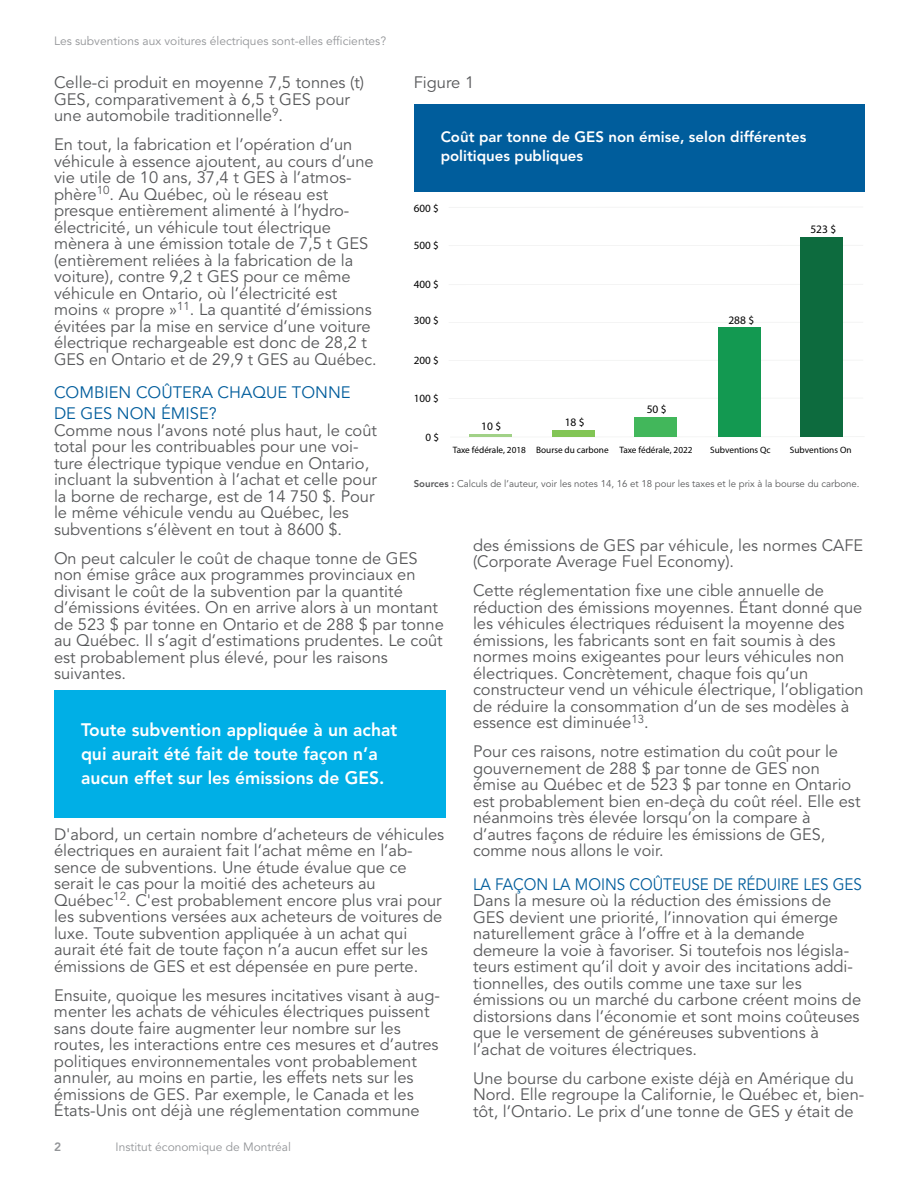
<style>
.page{position:relative;width:918px;height:1188px;background:#fff}
.page>*{position:absolute;margin:0;border:0;box-sizing:border-box;transform-origin:0 0}
.t1{font:800 18px/24px "Avenir LT Std";color:#fff}
.t2{font:16.5px/16.5px "Avenir LT Std";color:#57585a}
.t3{font:16.5px/21px "Avenir LT Std";color:#005d9c}
.t4{font:16.5px "Avenir LT Std";color:#005d9c;scale:.92 1}
.t5{font:800 15px/19.5px "Avenir LT Std";color:#fff}
.t6{font:12px "Avenir LT Std";color:#939598}
.t7{font:800 12px "Avenir LT Std";color:#939598}
.t8{font:11.4px "Myriad Pro";color:#000001}
.t9{font:11.1px "Myriad Pro";color:#000001}
.t10{font:9.75px "Avenir LT Std";color:#57585a}
.t11{font:9.3px "Myriad Pro";color:#000001}
.s1{font-weight:800}
</style>
<div class="page">
<div style="left:54px;top:690px;width:392px;height:127px;background:#00afe6"></div>
<svg style="left:449px;top:207px;width:65px;height:1px"></svg>
<svg style="left:449px;top:245px;width:351px;height:1px"></svg>
<svg style="left:449px;top:284px;width:400px;height:1px"></svg>
<svg style="left:449px;top:322px;width:307px;height:1px"></svg>
<svg style="left:449px;top:360px;width:213px;height:1px"></svg>
<svg style="left:449px;top:398px;width:120px;height:1px"></svg>
<div style="left:800px;top:237px;width:43px;height:200px;background:#0d6b3e"></div>
<div style="left:718px;top:328px;width:43px;height:109px;background:#139951"></div>
<div style="left:635px;top:417px;width:42px;height:20px;background:#42b75b"></div>
<div style="left:553px;top:430px;width:42px;height:7px;background:#82c555"></div>
<hr style="left:469px;top:434px;width:43px;height:3px;background:#a1d187">
<div style="left:414px;top:104px;width:451px;height:88px;background:#005d9c"></div>
<p class="t6" style="left:54px;top:34px;width:334px">Les subventions aux voitures électriques sont-elles efficientes?</p>
<p class="t2" style="left:54px;top:75px;width:312px">Celle-ci produit en moyenne 7,5 tonnes (t)<br>GES, comparativement à 6,5 t GES pour une automobile traditionnelle<sup>9</sup>.</p>
<p class="t2" style="left:54px;top:137px;width:324px">En tout, la fabrication et l’opération d’un véhicule à essence ajoutent, au cours d’une vie utile de 10 ans, 37,4 t GES à l’atmos&shy;phère<sup>10</sup>. Au Québec, où le réseau est presque entièrement alimenté à l’hydro&shy;électricité, un véhicule tout électrique mènera à une émission totale de 7,5 t GES (entièrement reliées à la fabrication de la voiture), contre 9,2 t GES pour ce même véhicule en Ontario, où l’électricité est moins « propre »<sup>11</sup>. La quantité d’émissions évitées par la mise en service d’une voiture électrique rechargeable est donc de 28,2 t GES en Ontario et de 29,9 t GES au Québec.</p>
<p class="t3" style="left:54px;top:382px;width:298px">COMBIEN COÛTERA CHAQUE TONNE<br>DE GES NON ÉMISE?</p>
<p class="t2" style="left:54px;top:422px;width:325px">Comme nous l’avons noté plus haut, le coût total pour les contribuables pour une voi&shy;ture électrique typique vendue en Ontario, incluant la subvention à l’achat et celle pour la borne de recharge, est de 14 750 $. Pour le même véhicule vendu au Québec, les subventions s’élèvent en tout à 8600 $.</p>
<p class="t2" style="left:54px;top:550px;width:391px">On peut calculer le coût de chaque tonne de GES non émise grâce aux programmes provinciaux en divisant le coût de la subvention par la quantité d’émissions évitées. On en arrive alors à un montant de 523 $ par tonne en Ontario et de 288 $ par tonne au Québec. Il s’agit d’estimations prudentes. Le coût est probablement plus élevé, pour les raisons suivantes.</p>
<p class="t2" style="left:414px;top:75px;width:62px">Figure 1</p>
<p class="t5" style="left:441px;top:127px;width:367px">Coût par tonne de GES non émise, selon différentes politiques publiques</p>
<p class="t9" style="left:414px;top:201px;width:27px">600 $</p>
<p class="t9" style="left:414px;top:239px;width:27px">500 $</p>
<p class="t9" style="left:414px;top:277px;width:27px">400 $</p>
<p class="t9" style="left:414px;top:313px;width:27px">300 $</p>
<p class="t9" style="left:414px;top:353px;width:27px">200 $</p>
<p class="t9" style="left:414px;top:392px;width:27px">100 $</p>
<p class="t9" style="left:425px;top:430px;width:15px">0 $</p>
<p class="t8" style="left:810px;top:222px;width:27px">523 $</p>
<p class="t8" style="left:728px;top:313px;width:27px">288 $</p>
<p class="t8" style="left:647px;top:402px;width:22px">50 $</p>
<p class="t8" style="left:481px;top:419px;width:22px">10 $</p>
<p class="t8" style="left:565px;top:415px;width:22px">18 $</p>
<p class="t11" style="left:453px;top:444px;width:241px">Taxe fédérale, 2018 Bourse du carbone Taxe fédérale, 2022</p>
<p class="t11" style="left:710px;top:444px;width:62px">Subventions Qc</p>
<p class="t11" style="left:790px;top:444px;width:63px">Subventions On</p>
<p class="t10" style="left:414px;top:478px;width:447px"><span class="s1">Sources :</span> Calculs de l’auteur, voir les notes 14, 16 et 18 pour les taxes et le prix à la bourse du carbone.</p>
<p class="t2" style="left:473px;top:537px;width:392px">des émissions de GES par véhicule, les normes CAFE (Corporate Average Fuel Economy).</p>
<p class="t2" style="left:473px;top:583px;width:392px">Cette réglementation fixe une cible annuelle de réduction des émissions moyennes. Étant donné que les véhicules électriques réduisent la moyenne des émissions, les fabricants sont en fait soumis à des normes moins exigeantes pour leurs véhicules non électriques. Concrètement, chaque fois qu’un constructeur vend un véhicule électrique, l’obligation de réduire la consommation d’un de ses modèles à essence est diminuée<sup>13</sup>.</p>
<p class="t2" style="left:473px;top:744px;width:389px">Pour ces raisons, notre estimation du coût pour le gouvernement de 288 $ par tonne de GES non émise au Québec et de 523 $ par tonne en Ontario est probablement bien en-deçà du coût réel. Elle est néanmoins très élevée lorsqu’on la compare à d’autres façons de réduire les émissions de GES, comme nous allons le voir.</p>
<p class="t4" style="left:473px;top:875px;width:424px">LA FAÇON LA MOINS COÛTEUSE DE RÉDUIRE LES GES</p>
<p class="t2" style="left:473px;top:893px;width:390px">Dans la mesure où la réduction des émissions de GES devient une priorité, l’innovation qui émerge naturellement grâce à l’offre et à la demande demeure la voie à favoriser. Si toutefois nos législa&shy;teurs estiment qu’il doit y avoir des incitations addi&shy;tionnelles, des outils comme une taxe sur les émissions ou un marché du carbone créent moins de distorsions dans l’économie et sont moins coûteuses que le versement de généreuses subventions à l’achat de voitures électriques.</p>
<p class="t2" style="left:473px;top:1070px;width:393px">Une bourse du carbone existe déjà en Amérique du<br>Nord. Elle regroupe la Californie, le Québec et, bien&shy;tôt, l’Ontario. Le prix d’une tonne de GES y était de</p>
<p class="t1" style="left:81px;top:718px;width:318px">Toute subvention appliquée à un achat qui aurait été fait de toute façon n’a aucun effet sur les émissions de GES.</p>
<p class="t2" style="left:54px;top:826px;width:392px">D'abord, un certain nombre d’acheteurs de véhicules électriques en auraient fait l’achat même en l’ab&shy;sence de subventions. Une étude évalue que ce serait le cas pour la moitié des acheteurs au Québec<sup>12</sup>. C'est probablement encore plus vrai pour les subventions versées aux acheteurs de voitures de luxe. Toute subvention appliquée à un achat qui aurait été fait de toute façon n’a aucun effet sur les émissions de GES et est dépensée en pure perte.</p>
<p class="t2" style="left:54px;top:987px;width:388px">Ensuite, quoique les mesures incitatives visant à aug&shy;menter les achats de véhicules électriques puissent sans doute faire augmenter leur nombre sur les routes, les interactions entre ces mesures et d’autres politiques environnementales vont probablement annuler, au moins en partie, les effets nets sur les émissions de GES. Par exemple, le Canada et les États-Unis ont déjà une réglementation commune</p>
<p class="t7" style="left:54px;top:1140px;width:9px">2</p>
<p class="t6" style="left:116px;top:1140px;width:177px">Institut économique de Montréal</p>
</div>
